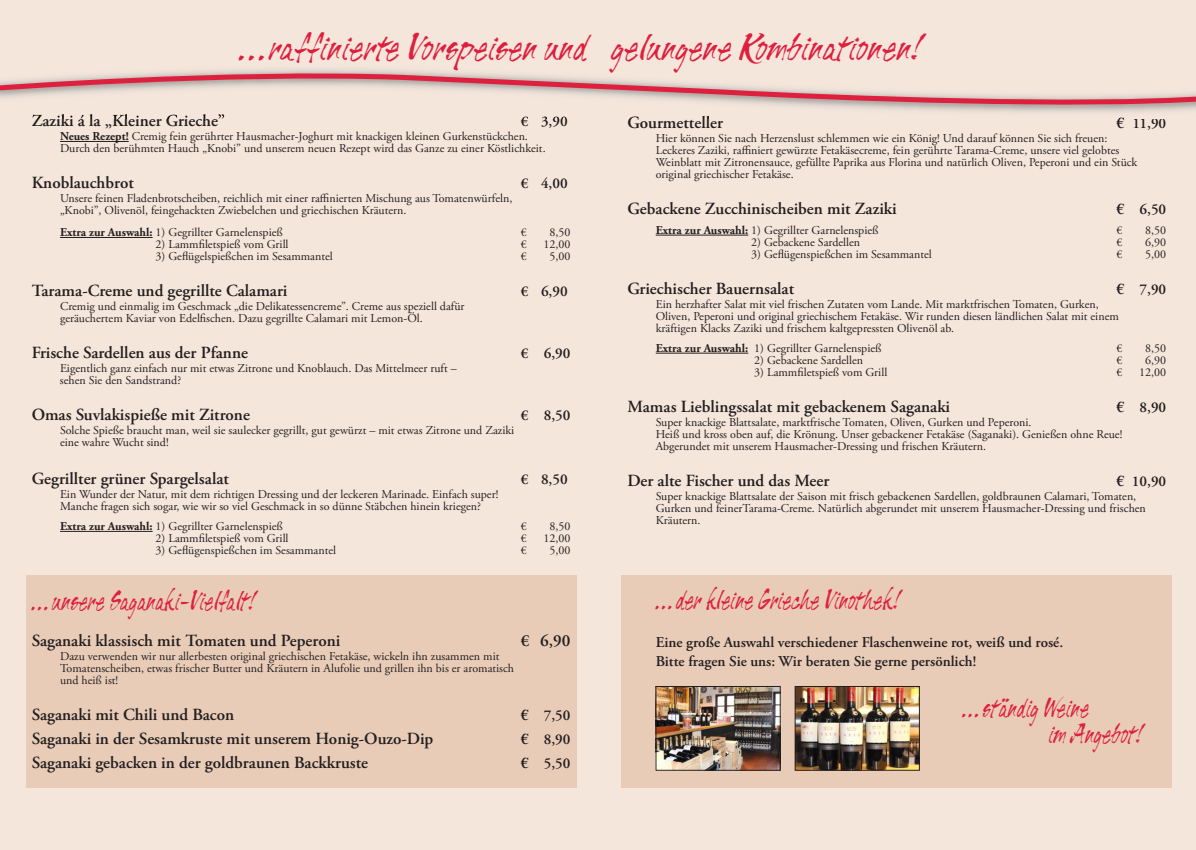
<style>
.page{position:relative;width:1196px;height:850px;background:#fff}
.page>*{position:absolute;margin:0;border:0;box-sizing:border-box;transform-origin:0 0}
.t1{font:41px "Tiger Rag";color:#de1f3d;scale:1.15 1}
.t2{font:30px/26px "Tiger Rag";color:#de1f3d}
.t3{font:600 17px "Adobe Garamond Pro";color:#241f1f}
.t4{font:600 15px/19px "Adobe Garamond Pro";color:#241f1f}
.t5{font:12px/12px "Adobe Garamond Pro";color:#241f1f}
.s1{font-weight:700}
.s2{font-family:"LT Euro Money";font-weight:400}
</style>
<div class="page">
<div style="left:0;top:0;width:1195px;height:850px;background:#f5e6db"></div>
<div style="left:26px;top:575px;width:550px;height:212px;background:#e8ccb8"></div>
<hr style="left:60px;top:141px;width:69px;height:1px;background:#241f1f">
<hr style="left:60px;top:237px;width:93px;height:1px;background:#241f1f">
<hr style="left:60px;top:531px;width:93px;height:1px;background:#241f1f">
<hr style="left:655px;top:235px;width:93px;height:1px;background:#241f1f">
<hr style="left:655px;top:353px;width:93px;height:1px;background:#241f1f">
<img style="left:72px;top:69px;width:1123px;height:49px">
<img style="left:32px;top:114px;width:40px;height:4px">
<img style="left:522px;top:117px;width:45px;height:1px">
<img style="left:629px;top:116px;width:54px;height:2px">
<svg style="left:0;top:71px;width:1195px;height:36px"></svg>
<div style="left:621px;top:575px;width:550px;height:212px;background:#e8ccb8"></div>
<img style="left:657px;top:688px;width:121px;height:80px">
<div style="left:655px;top:686px;width:125px;height:84px;border:1px solid #241f1f"></div>
<img style="left:796px;top:688px;width:121px;height:80px">
<div style="left:794px;top:686px;width:125px;height:84px;border:1px solid #241f1f"></div>
<h1 class="t1" style="left:239px;top:33px;width:593px">...raffinierteVorspeisenund gelungene Kombinationen!</h1>
<h3 class="t3" style="left:32px;top:114px;width:195px">Zaziki á la „Kleiner Grieche”</h3>
<p class="t4" style="left:520px;top:113px;width:49px">€ 3,90</p>
<p class="t5" style="left:60px;top:131px;width:487px"><span class="s1">Neues Rezept!</span> Cremig fein gerührter Hausmacher-Joghurt mit knackigen kleinen Gurkenstückchen.<br>Durch den berühmten Hauch „Knobi” und unserem neuen Rezept wird das Ganze zu einer Köstlichkeit.</p>
<h3 class="t3" style="left:32px;top:176px;width:104px">Knoblauchbrot</h3>
<p class="t4" style="left:520px;top:175px;width:49px">€ 4,00</p>
<p class="t5" style="left:60px;top:193px;width:454px">Unsere feinen Fladenbrotscheiben, reichlich mit einer raffinierten Mischung aus Tomatenwürfeln, „Knobi”, Olivenöl, feingehackten Zwiebelchen und griechischen Kräutern.</p>
<p class="t5" style="left:60px;top:227px;width:224px"><span class="s1">Extra zur Auswahl:</span> 1) Gegrillter Garnelenspieß</p>
<p class="t5" style="left:520px;top:227px;width:7px">€</p>
<p class="t5" style="left:549px;top:227px;width:22px">8,50</p>
<p class="t5" style="left:155px;top:239px;width:135px">2) Lammfiletspieß vom Grill</p>
<p class="t5" style="left:520px;top:239px;width:7px">€</p>
<p class="t5" style="left:543px;top:239px;width:28px">12,00</p>
<p class="t5" style="left:155px;top:251px;width:179px">3) Geflügelspießchen im Sesammantel</p>
<p class="t5" style="left:520px;top:251px;width:7px">€</p>
<p class="t5" style="left:549px;top:251px;width:22px">5,00</p>
<h3 class="t3" style="left:32px;top:284px;width:257px">Tarama-Creme und gegrillte Calamari</h3>
<p class="t4" style="left:520px;top:283px;width:49px">€ 6,90</p>
<p class="t5" style="left:60px;top:301px;width:406px">Cremig und einmalig im Geschmack „die Delikatessencreme”. Creme aus speziell dafür geräuchertem Kaviar von Edelfischen. Dazu gegrillte Calamari mit Lemon-Öl.</p>
<h3 class="t3" style="left:32px;top:346px;width:218px">Frische Sardellen aus der Pfanne</h3>
<p class="t4" style="left:520px;top:345px;width:51px">€ 6,90</p>
<p class="t5" style="left:60px;top:363px;width:398px">Eigentlich ganz einfach nur mit etwas Zitrone und Knoblauch. Das Mittelmeer ruft – sehen Sie den Sandstrand?</p>
<h3 class="t3" style="left:32px;top:408px;width:220px">Omas Suvlakispieße mit Zitrone</h3>
<p class="t4" style="left:520px;top:407px;width:51px">€ 8,50</p>
<p class="t5" style="left:60px;top:425px;width:455px">Solche Spieße braucht man, weil sie saulecker gegrillt, gut gewürzt – mit etwas Zitrone und Zaziki eine wahre Wucht sind!</p>
<h3 class="t3" style="left:32px;top:472px;width:199px">Gegrillter grüner Spargelsalat</h3>
<p class="t4" style="left:520px;top:471px;width:49px">€ 8,50</p>
<p class="t5" style="left:60px;top:489px;width:440px">Ein Wunder der Natur, mit dem richtigen Dressing und der leckeren Marinade. Einfach super!<br>Manche fragen sich sogar, wie wir so viel Geschmack in so dünne Stäbchen hinein kriegen?</p>
<p class="t5" style="left:60px;top:521px;width:224px"><span class="s1">Extra zur Auswahl:</span> 1) Gegrillter Garnelenspieß</p>
<p class="t5" style="left:520px;top:521px;width:7px">€</p>
<p class="t5" style="left:549px;top:521px;width:22px">8,50</p>
<p class="t5" style="left:155px;top:533px;width:135px">2) Lammfiletspieß vom Grill</p>
<p class="t5" style="left:520px;top:533px;width:7px">€</p>
<p class="t5" style="left:543px;top:533px;width:28px">12,00</p>
<p class="t5" style="left:155px;top:545px;width:182px">3) Geflügenspießchen im Sesammantel</p>
<p class="t5" style="left:520px;top:545px;width:7px">€</p>
<p class="t5" style="left:549px;top:545px;width:22px">5,00</p>
<h2 class="t2" style="left:32px;top:591px;width:224px">...unsereSaganaki-Vielfalt!</h2>
<h3 class="t3" style="left:32px;top:634px;width:310px">Saganaki klassisch mit Tomaten und Peperoni</h3>
<h3 class="t3" style="left:520px;top:634px;width:51px">€ 6,90</h3>
<p class="t5" style="left:60px;top:651px;width:455px">Dazu verwenden wir nur allerbesten original griechischen Fetakäse, wickeln ihn zusammen mit<br>Tomatenscheiben, etwas frischer Butter und Kräutern in Alufolie und grillen ihn bis er aromatisch und heiß ist!</p>
<h3 class="t3" style="left:32px;top:708px;width:204px">Saganaki mit Chili und Bacon</h3>
<p class="t4" style="left:520px;top:707px;width:51px"><span class="s2">E</span> 7,50</p>
<h3 class="t3" style="left:32px;top:732px;width:403px">Saganaki in der Sesamkruste mit unserem Honig-Ouzo-Dip</h3>
<p class="t4" style="left:520px;top:731px;width:51px"><span class="s2">E</span> 8,90</p>
<h3 class="t3" style="left:32px;top:756px;width:338px">Saganaki gebacken in der goldbraunen Backkruste</h3>
<p class="t4" style="left:520px;top:755px;width:51px"><span class="s2">E</span> 5,50</p>
<h3 class="t3" style="left:627px;top:116px;width:97px">Gourmetteller</h3>
<p class="t4" style="left:1116px;top:115px;width:51px"><span class="s2">E</span> 11,90</p>
<p class="t5" style="left:655px;top:133px;width:483px">Hier können Sie nach Herzenslust schlemmen wie ein König! Und darauf können Sie sich freuen:<br>Leckeres Zaziki, raffiniert gewürzte Fetakäsecreme, fein gerührte Tarama-Creme, unsere viel gelobtes Weinblatt mit Zitronensauce, gefüllte Paprika aus Florina und natürlich Oliven, Peperoni und ein Stück original griechischer Fetakäse.</p>
<h3 class="t3" style="left:627px;top:202px;width:271px">Gebackene Zucchinischeiben mit Zaziki</h3>
<p class="t4" style="left:1116px;top:201px;width:51px"><span class="s2">E</span> 6,50</p>
<p class="t5" style="left:655px;top:225px;width:224px"><span class="s1">Extra zur Auswahl:</span> 1) Gegrillter Garnelenspieß</p>
<p class="t5" style="left:1116px;top:225px;width:7px">€</p>
<p class="t5" style="left:1145px;top:225px;width:22px">8,50</p>
<p class="t5" style="left:751px;top:237px;width:110px">2) Gebackene Sardellen</p>
<p class="t5" style="left:1116px;top:237px;width:7px">€</p>
<p class="t5" style="left:1145px;top:237px;width:22px">6,90</p>
<p class="t5" style="left:751px;top:249px;width:182px">3) Geflügenspießchen im Sesammantel</p>
<p class="t5" style="left:1116px;top:249px;width:7px">€</p>
<p class="t5" style="left:1145px;top:249px;width:22px">5,00</p>
<h3 class="t3" style="left:627px;top:282px;width:168px">Griechischer Bauernsalat</h3>
<p class="t4" style="left:1116px;top:281px;width:51px"><span class="s2">E</span> 7,90</p>
<p class="t5" style="left:655px;top:299px;width:464px">Ein herzhafter Salat mit viel frischen Zutaten vom Lande. Mit marktfrischen Tomaten, Gurken,<br>Oliven, Peperoni und original griechischem Fetakäse. Wir runden diesen ländlichen Salat mit einem kräftigen Klacks Zaziki und frischem kaltgepressten Olivenöl ab.</p>
<p class="t5" style="left:655px;top:343px;width:227px"><span class="s1">Extra zur Auswahl:</span> 1) Gegrillter Garnelenspieß</p>
<p class="t5" style="left:1116px;top:343px;width:7px">€</p>
<p class="t5" style="left:1145px;top:343px;width:22px">8,50</p>
<p class="t5" style="left:754px;top:355px;width:110px">2) Gebackene Sardellen</p>
<p class="t5" style="left:1116px;top:355px;width:7px">€</p>
<p class="t5" style="left:1145px;top:355px;width:22px">6,90</p>
<p class="t5" style="left:754px;top:367px;width:135px">3) Lammfiletspieß vom Grill</p>
<p class="t5" style="left:1116px;top:367px;width:7px">€</p>
<p class="t5" style="left:1139px;top:367px;width:28px">12,00</p>
<h3 class="t3" style="left:627px;top:400px;width:324px">Mamas Lieblingssalat mit gebackenem Saganaki</h3>
<p class="t4" style="left:1116px;top:399px;width:51px"><span class="s2">E</span> 8,90</p>
<p class="t5" style="left:655px;top:417px;width:468px">Super knackige Blattsalate, marktfrische Tomaten, Oliven, Gurken und Peperoni.<br>Heiß und kross oben auf, die Krönung. Unser gebackener Fetakäse (Saganaki). Genießen ohne Reue!<br>Abgerundet mit unserem Hausmacher-Dressing und frischen Kräutern.</p>
<h3 class="t3" style="left:627px;top:474px;width:204px">Der alte Fischer und das Meer</h3>
<p class="t4" style="left:1116px;top:473px;width:51px"><span class="s2">E</span> 10,90</p>
<p class="t5" style="left:655px;top:491px;width:491px">Super knackige Blattsalate der Saison mit frisch gebackenen Sardellen, goldbraunen Calamari, Tomaten,<br>Gurken und feinerTarama-Creme. Natürlich abgerundet mit unserem Hausmacher-Dressing und frischen<br>Kräutern.</p>
<h2 class="t2" style="left:655px;top:589px;width:245px">...derkleineGriecheVinothek!</h2>
<p class="t4" style="left:655px;top:634px;width:409px">Eine große Auswahl verschiedener Flaschenweine rot, weiß und rosé.<br>Bitte fragen Sie uns: Wir beraten Sie gerne persönlich!</p>
<h2 class="t2" style="left:1048px;top:697px;width:94px;text-indent:-86px">...ständig Weine<br>im Angebot!</h2>
</div>
